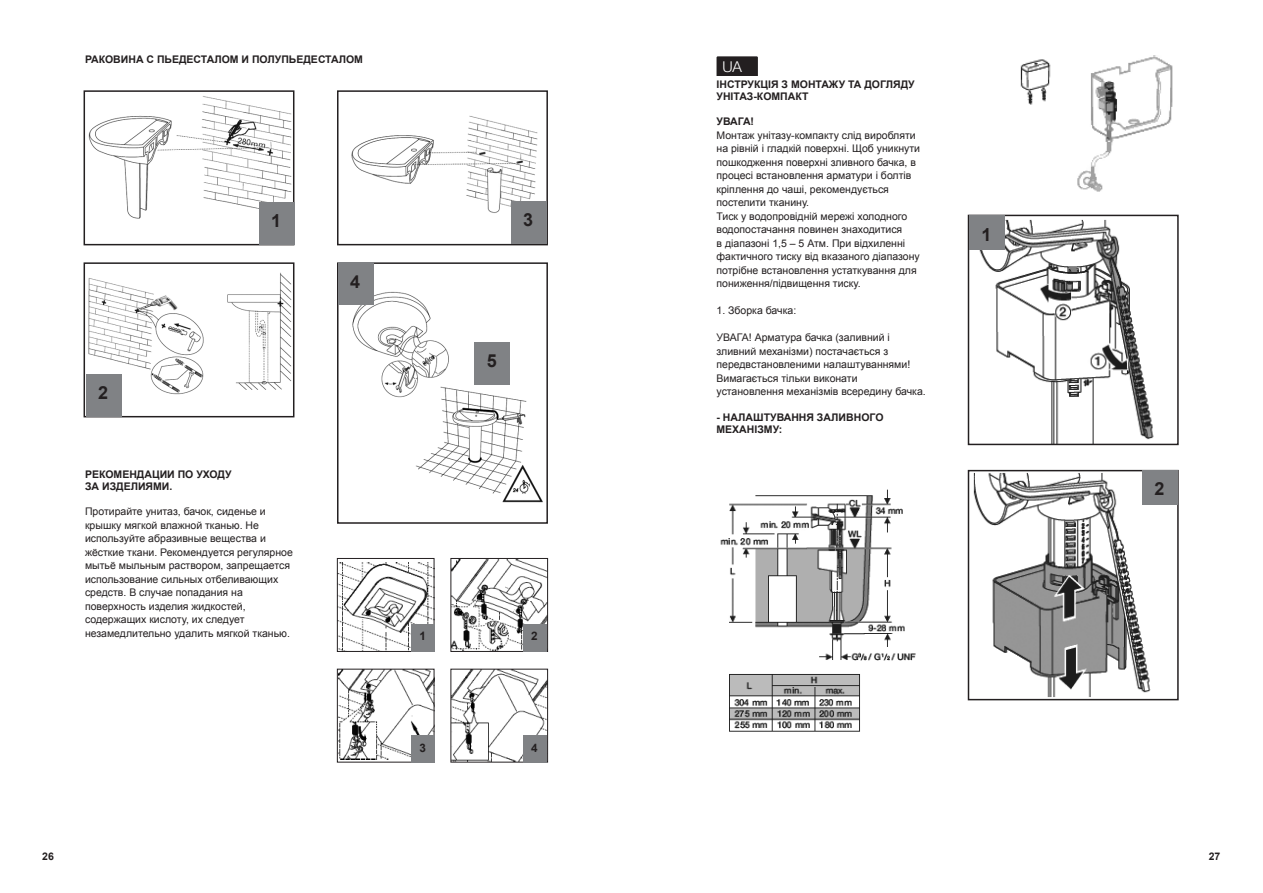
<style>
.page{position:relative;width:1263px;height:893px;background:#fff}
.page>*{position:absolute;margin:0;border:0;box-sizing:border-box;transform-origin:0 0}
.t1{font:700 18px "Arial";color:#231f20}
.t2{font:300 15px "Helvetica Neue LTCYR";color:#fff}
.t3{font:700 11.7px "Arial";color:#231f20}
.t4{font:10.5px/13.5px "Arial";color:#231f20}
.t5{font:700 10.5px/12px "Arial";color:#231f20}
</style>
<div class="page">
<img style="left:88px;top:96px;width:203px;height:123px">
<div style="left:84px;top:90px;width:210px;height:155px;border:2px solid #231f20"></div>
<img style="left:351px;top:116px;width:187px;height:97px">
<div style="left:337px;top:90px;width:211px;height:155px;border:2px solid #231f20"></div>
<img style="left:352px;top:287px;width:191px;height:216px">
<div style="left:337px;top:262px;width:211px;height:262px;border:2px solid #231f20"></div>
<img style="left:88px;top:272px;width:203px;height:126px">
<div style="left:84px;top:262px;width:210px;height:155px;border:2px solid #231f20"></div>
<img style="left:339px;top:562px;width:93px;height:88px">
<div style="left:337px;top:558px;width:97px;height:94px;border:1px solid #231f20"></div>
<img style="left:339px;top:671px;width:93px;height:88px">
<div style="left:337px;top:669px;width:97px;height:93px;border:1px solid #231f20"></div>
<img style="left:452px;top:560px;width:94px;height:90px">
<div style="left:450px;top:558px;width:98px;height:94px;border:1px solid #231f20"></div>
<img style="left:452px;top:671px;width:94px;height:89px">
<div style="left:450px;top:669px;width:98px;height:93px;border:1px solid #231f20"></div>
<div style="left:259px;top:202px;width:35px;height:42px;background:#808285"></div>
<div style="left:411px;top:624px;width:24px;height:28px;background:#808285"></div>
<div style="left:411px;top:735px;width:24px;height:28px;background:#808285"></div>
<div style="left:523px;top:624px;width:23px;height:28px;background:#808285"></div>
<div style="left:523px;top:735px;width:23px;height:28px;background:#808285"></div>
<div style="left:86px;top:374px;width:35px;height:43px;background:#808285"></div>
<div style="left:511px;top:201px;width:35px;height:43px;background:#808285"></div>
<div style="left:338px;top:263px;width:35px;height:42px;background:#808285"></div>
<div style="left:475px;top:342px;width:35px;height:43px;background:#808285"></div>
<img style="left:968px;top:473px;width:210px;height:228px">
<div style="left:968px;top:470px;width:211px;height:230px;border:2px solid #231f20"></div>
<svg style="left:716px;top:56px;width:42px;height:20px"></svg>
<div style="left:1142px;top:470px;width:36px;height:34px;background:#808285"></div>
<img style="left:720px;top:489px;width:196px;height:243px">
<img style="left:1020px;top:55px;width:153px;height:137px">
<img style="left:979px;top:219px;width:175px;height:223px">
<div style="left:968px;top:215px;width:211px;height:230px;border:2px solid #231f20"></div>
<div style="left:969px;top:216px;width:36px;height:34px;background:#808285"></div>
<p class="t5" style="left:85px;top:54px;width:279px">РАКОВИНА С ПЬЕДЕСТАЛОМ И ПОЛУПЬЕДЕСТАЛОМ</p>
<p class="t1" style="left:98px;top:381px;width:12px">2</p>
<p class="t1" style="left:271px;top:209px;width:12px">1</p>
<p class="t5" style="left:85px;top:468px;width:148px">РЕКОМЕНДАЦИИ ПО УХОДУ<br>ЗА ИЗДЕЛИЯМИ.</p>
<p class="t4" style="left:85px;top:505px;width:209px">Протирайте унитаз, бачок, сиденье и крышку мягкой влажной тканью. Не используйте абразивные вещества и жёсткие ткани. Рекомендуется регулярное мытьё мыльным раствором, запрещается использование сильных отбеливающих средств. В случае попадания на поверхность изделия жидкостей, содержащих кислоту, их следует незамедлительно удалить мягкой тканью.</p>
<p class="t1" style="left:350px;top:269px;width:12px">4</p>
<p class="t3" style="left:419px;top:628px;width:8px">1</p>
<p class="t3" style="left:419px;top:740px;width:8px">3</p>
<p class="t1" style="left:523px;top:208px;width:12px">3</p>
<p class="t1" style="left:487px;top:349px;width:12px">5</p>
<p class="t3" style="left:531px;top:628px;width:8px">2</p>
<p class="t3" style="left:531px;top:740px;width:8px">4</p>
<p class="t2" style="left:722px;top:58px;width:21px">UA</p>
<p class="t5" style="left:716px;top:79px;width:200px">ІНСТРУКЦІЯ З МОНТАЖУ ТА ДОГЛЯДУ</p>
<p class="t5" style="left:716px;top:91px;width:93px">УНIТАЗ-КОМПАКТ</p>
<p class="t5" style="left:716px;top:116px;width:39px">УВАГА!</p>
<p class="t4" style="left:716px;top:129px;width:205px">Монтаж унітазу-компакту слід виробляти на рівній і гладкій поверхні. Щоб уникнути пошкодження поверхні зливного бачка, в процесі встановлення арматури і болтів кріплення до чаші, рекомендується постелити тканину.</p>
<p class="t4" style="left:716px;top:210px;width:205px">Тиск у водопровідній мережі холодного водопостачання повинен знаходитися<br>в діапазоні 1,5 – 5 Атм. При відхиленні фактичного тиску від вказаного діапазону потрібне встановлення устаткування для пониження/підвищення тиску.</p>
<p class="t4" style="left:716px;top:304px;width:81px">1. Зборка бачка:</p>
<p class="t4" style="left:716px;top:331px;width:211px">УВАГА! Арматура бачка (заливний і зливний механізми) постачається з передвстановленими налаштуваннями!<br>Вимагається тільки виконати установлення механізмів всередину бачка.</p>
<p class="t5" style="left:716px;top:412px;width:168px">- НАЛАШТУВАННЯ ЗАЛИВНОГО<br>МЕХАНIЗМУ:</p>
<p class="t1" style="left:981px;top:222px;width:12px">1</p>
<p class="t1" style="left:1154px;top:477px;width:12px">2</p>
<p class="t5" style="left:42px;top:850px;width:13px">26</p>
<p class="t5" style="left:1209px;top:850px;width:13px">27</p>
</div>
